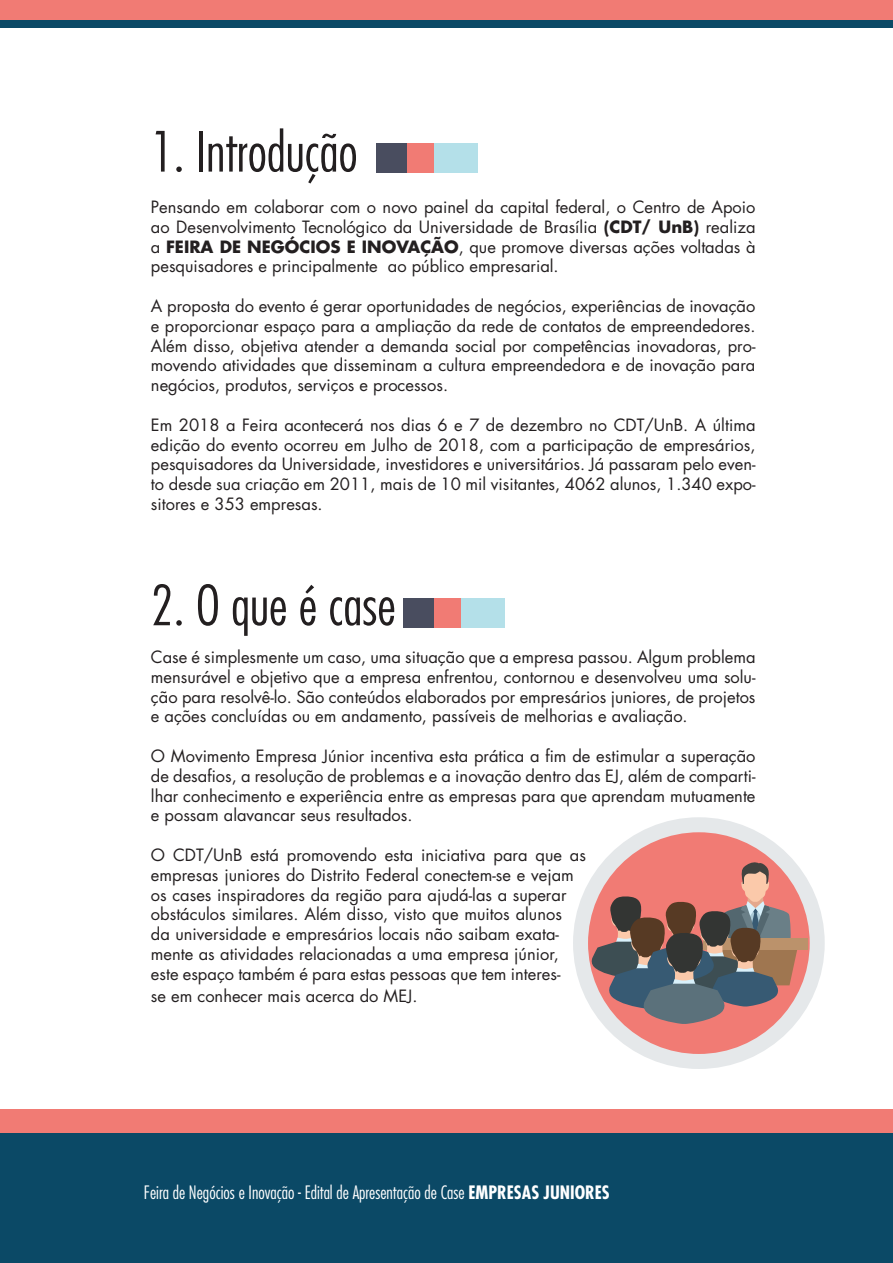
<style>
.page{position:relative;width:893px;height:1263px;background:#fff}
.page>*{position:absolute;margin:0;border:0;box-sizing:border-box;transform-origin:0 0}
.t1{font:300 condensed 54px "Futura Std";color:#231f20}
.t2{font:300 condensed 18px "Futura Std";color:#fff}
.t3{font:16.5px/19.8px "Futura Std";color:#231f20;text-align:justify}
.s1{font-weight:700}
</style>
<div class="page">
<div style="left:0;top:1110px;width:893px;height:153px;background:#f17b74"></div>
<div style="left:0;top:1134px;width:893px;height:129px;background:#0b4966"></div>
<svg style="left:580px;top:825px;width:237px;height:236px;background:#ed9691"></svg>
<div style="left:573px;top:817px;width:252px;height:252px;border:15px solid #e5e8ea;border-radius:50%"></div>
<div style="left:703px;top:938px;width:105px;height:12px;background:#bb926b"></div>
<svg style="left:591px;top:861px;width:207px;height:163px;background:#9c7370"></svg>
<div style="left:376px;top:143px;width:81px;height:30px;background:#494d5f"></div>
<div style="left:407px;top:143px;width:50px;height:29px;background:#f17b74"></div>
<div style="left:434px;top:143px;width:43px;height:30px;background:#b4e0e9"></div>
<div style="left:403px;top:598px;width:81px;height:30px;background:#494d5f"></div>
<div style="left:435px;top:598px;width:49px;height:29px;background:#f17b74"></div>
<div style="left:461px;top:598px;width:43px;height:30px;background:#b4e0e9"></div>
<div style="left:0;top:0;width:893px;height:20px;background:#f17b74"></div>
<div style="left:0;top:20px;width:893px;height:8px;background:#0b4966"></div>
<h1 class="t1" style="left:151px;top:120px;width:208px">1. Introdução</h1>
<p class="t3" style="left:151px;top:197px;width:606px">Pensando em colaborar com o novo painel da capital federal, o Centro de Apoio ao Desenvolvimento Tecnológico da Universidade de Brasília <span class="s1">(CDT/ UnB)</span> realiza a <span class="s1">FEIRA DE NEGÓCIOS E INOVAÇÃO</span>, que promove diversas ações voltadas à pesquisadores e principalmente ao público empresarial.</p>
<p class="t3" style="left:151px;top:296px;width:606px">A proposta do evento é gerar oportunidades de negócios, experiências de inovação e proporcionar espaço para a ampliação da rede de contatos de empreendedores.<br>Além disso, objetiva atender a demanda social por competências inovadoras, pro&shy;movendo atividades que disseminam a cultura empreendedora e de inovação para negócios, produtos, serviços e processos.</p>
<p class="t3" style="left:151px;top:415px;width:606px">Em 2018 a Feira acontecerá nos dias 6 e 7 de dezembro no CDT/UnB. A última edição do evento ocorreu em Julho de 2018, com a participação de empresários, pesquisadores da Universidade, investidores e universitários. Já passaram pelo even&shy;to desde sua criação em 2011, mais de 10 mil visitantes, 4062 alunos, 1.340 expo&shy;sitores e 353 empresas.</p>
<h1 class="t1" style="left:151px;top:573px;width:246px">2. O que é case</h1>
<p class="t3" style="left:151px;top:647px;width:606px">Case é simplesmente um caso, uma situação que a empresa passou. Algum problema mensurável e objetivo que a empresa enfrentou, contornou e desenvolveu uma solu&shy;ção para resolvê-lo. São conteúdos elaborados por empresários juniores, de projetos e ações concluídas ou em andamento, passíveis de melhorias e avaliação.</p>
<p class="t3" style="left:151px;top:746px;width:606px">O Movimento Empresa Júnior incentiva esta prática a fim de estimular a superação de desafios, a resolução de problemas e a inovação dentro das EJ, além de comparti&shy;lhar conhecimento e experiência entre as empresas para que aprendam mutuamente e possam alavancar seus resultados.</p>
<p class="t3" style="left:151px;top:845px;width:437px;text-align:left">O CDT/UnB está promovendo esta iniciativa para que as empresas juniores do Distrito Federal conectem-se e vejam os cases inspiradores da região para ajudá-las a superar obstáculos similares. Além disso, visto que muitos alunos<br>da universidade e empresários locais não saibam exata&shy;mente as atividades relacionadas a uma empresa júnior, este espaço também é para estas pessoas que tem interes-</p>
<p class="t3" style="left:151px;top:986px;width:268px">se em conhecer mais acerca do MEJ.</p>
<p class="t2" style="left:144px;top:1181px;width:467px">Feira de Negócios e Inovação - Edital de Apresentação de Case <span class="s1">EMPRESAS JUNIORES</span></p>
</div>
